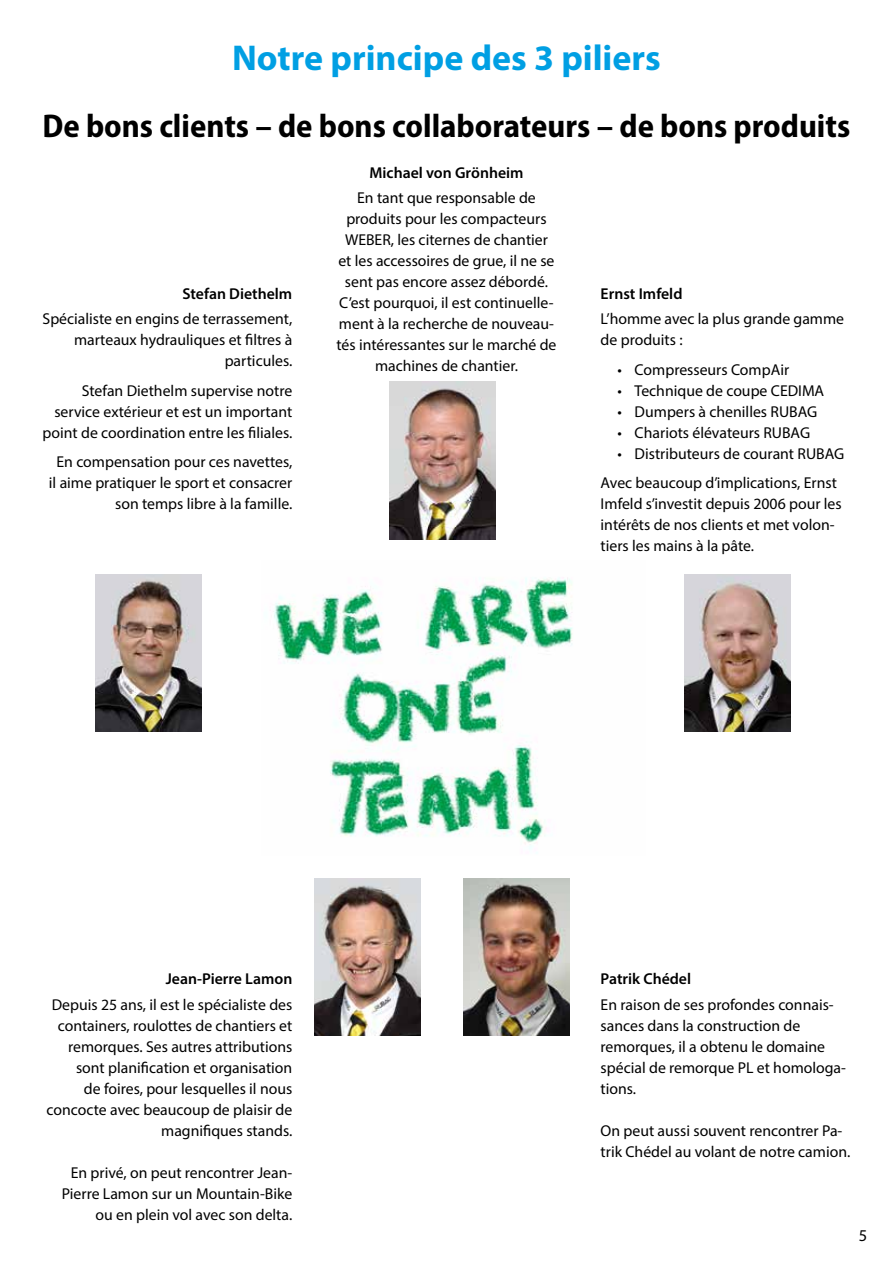
<style>
.page{position:relative;width:893px;height:1263px;background:#fff}
.page>*{position:absolute;margin:0;border:0;box-sizing:border-box;transform-origin:0 0}
.t1{font:700 36px "Myriad Pro";color:#009fe3}
.t2{font:700 semi-condensed 33px "Myriad Pro";color:#000}
.t3{font:16.5px "Myriad Pro";color:#000}
.t4{font:15.75px/21px "Myriad Pro";color:#000;text-align:right}
.t5{font:600 15.75px "Myriad Pro";color:#000}
</style>
<div class="page">
<img style="left:96px;top:574px;width:106px;height:157px">
<img style="left:315px;top:878px;width:106px;height:157px">
<img style="left:685px;top:574px;width:106px;height:157px">
<img style="left:463px;top:878px;width:107px;height:157px">
<img style="left:389px;top:382px;width:106px;height:157px">
<img style="left:274px;top:577px;width:299px;height:276px">
<h1 class="t1" style="left:232px;top:34px;width:430px">Notre principe des 3 piliers</h1>
<h2 class="t2" style="left:43px;top:105px;width:809px">De bons clients – de bons collaborateurs – de bons produits</h2>
<p class="t5" style="left:182px;top:284px;width:111px">Stefan Diethelm</p>
<p class="t4" style="left:43px;top:308px;width:251px">Spécialiste en engins de terrassement, marteaux hydrauliques et filtres à particules.</p>
<p class="t4" style="left:43px;top:380px;width:251px">Stefan Diethelm supervise notre service extérieur et est un important point de coordination entre les filiales.</p>
<p class="t4" style="left:49px;top:451px;width:245px">En compensation pour ces navettes, il aime pratiquer le sport et consacrer son temps libre à la famille.</p>
<p class="t5" style="left:369px;top:163px;width:156px">Michael von Grönheim</p>
<p class="t4" style="left:336px;top:187px;width:222px;text-align:center">En tant que responsable de produits pour les compacteurs<br>WEBER, les citernes de chantier<br>et les accessoires de grue, il ne se sent pas encore assez débordé.<br>C’est pourquoi, il est continuelle&shy;ment à la recherche de nouveau&shy;tés intéressantes sur le marché de machines de chantier.</p>
<p class="t5" style="left:601px;top:283px;width:83px">Ernst Imfeld</p>
<p class="t4" style="left:601px;top:308px;width:245px;text-align:left">L’homme avec la plus grande gamme de produits :</p>
<p class="t4" style="left:618px;top:358px;width:173px">• Compresseurs CompAir</p>
<p class="t4" style="left:618px;top:379px;width:208px">• Technique de coupe CEDIMA</p>
<p class="t4" style="left:618px;top:400px;width:201px">• Dumpers à chenilles RUBAG</p>
<p class="t4" style="left:618px;top:421px;width:194px">• Chariots élévateurs RUBAG</p>
<p class="t4" style="left:601px;top:438px;width:245px;line-height:29.5px;text-align:left;text-indent:17px">• Distributeurs de courant RUBAG<br>Avec beaucoup d’implications, Ernst</p>
<p class="t4" style="left:601px;top:493px;width:243px;text-align:left">Imfeld s’investit depuis 2006 pour les intérêts de nos clients et met volon&shy;tiers les mains à la pâte.</p>
<p class="t5" style="left:166px;top:969px;width:128px">Jean-Pierre Lamon</p>
<p class="t4" style="left:47px;top:994px;width:247px">Depuis 25 ans, il est le spécialiste des containers, roulottes de chantiers et remorques. Ses autres attributions sont planification et organisation<br>de foires, pour lesquelles il nous concocte avec beaucoup de plaisir de magnifiques stands.</p>
<p class="t4" style="left:62px;top:1161px;width:232px">En privé, on peut rencontrer Jean-<br>Pierre Lamon sur un Mountain-Bike ou en plein vol avec son delta.</p>
<p class="t5" style="left:601px;top:969px;width:92px">Patrik Chédel</p>
<p class="t4" style="left:601px;top:993px;width:247px;text-align:left">En raison de ses profondes connais&shy;sances dans la construction de remorques, il a obtenu le domaine spécial de remorque PL et homologa&shy;tions.</p>
<p class="t4" style="left:601px;top:1119px;width:251px;text-align:left">On peut aussi souvent rencontrer Pa&shy;trik Chédel au volant de notre camion.</p>
<p class="t3" style="left:859px;top:1225px;width:10px">5</p>
</div>
